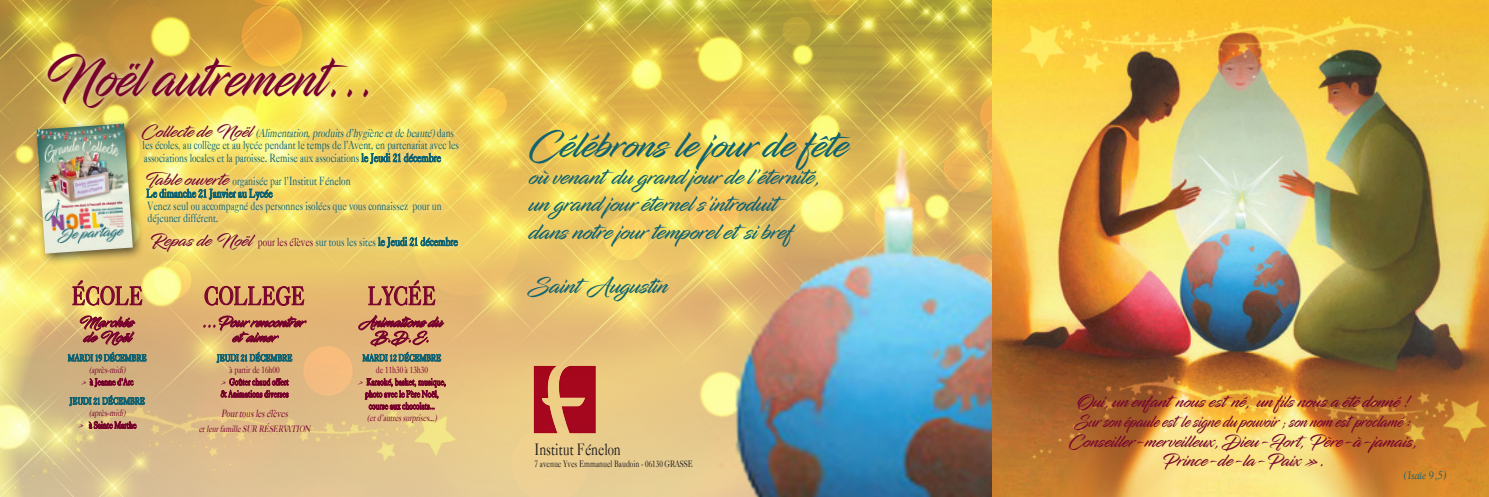
<style>
.page{position:relative;width:1489px;height:497px;background:#fff}
.page>*{position:absolute;margin:0;border:0;box-sizing:border-box;transform-origin:0 0}
.t1{font:57.5px "Infinite Stroke";color:#78042e;scale:.85 1}
.t2{font:37.5px "Infinite Stroke";color:#106270}
.t3{font:27.5px "Casque Condensed";color:#78042e}
.t4{font:22.5px "Infinite Stroke";color:#106270}
.t5{font:17.5px/19.4px "Infinite Stroke";color:#78042e;text-align:center;scale:.86 1}
.t6{font:17.5px "Infinite Stroke";color:#78042e}
.t7{font:17.5px "Casque Condensed";color:#231f20}
.t8{font:12.5px/12.5px "Casque Condensed";color:#106270}
.t9{font:italic 11.25px "Casque Condensed";color:#78042e}
.t10{font:italic 10.75px "Goudy";color:#106270}
.t11{font:italic 10px "Casque Condensed";color:#78042e}
.t12{font:10px "Casque Condensed";color:#231f20}
.t13{font:10px "Casque Condensed";color:#78042e}
.s1{font-family:"Infinite Stroke";font-size:17.5px;color:#78042e}
.s2{font-style:italic}
.s3{color:#78042e}
</style>
<div class="page">
<img style="left:0;top:0;width:1488px;height:496px">
<img style="left:671px;top:132px;width:337px;height:364px">
<img style="left:531px;top:361px;width:68px;height:76px">
<img style="left:1008px;top:302px;width:480px;height:194px">
<img style="left:0;top:316px;width:476px;height:180px">
<img style="left:1000px;top:0;width:488px;height:190px">
<img style="left:1145px;top:103px;width:188px;height:188px">
<div style="left:40px;top:46px;width:426px;height:212px;background:#fff;opacity:.75"></div>
<svg style="left:361px;top:153px;width:80px;height:11px"></svg>
<svg style="left:146px;top:188px;width:127px;height:12px;background:#95a671"></svg>
<svg style="left:378px;top:236px;width:80px;height:11px"></svg>
<div style="left:31px;top:118px;width:114px;height:147px;background:#231f20;opacity:.75"></div>
<img style="left:37px;top:123px;width:96px;height:130px">
<svg style="left:73px;top:280px;width:69px;height:25px;background:#cb935f"></svg>
<svg style="left:68px;top:315px;width:78px;height:46px;background:#ae8769"></svg>
<svg style="left:90px;top:376px;width:43px;height:10px"></svg>
<svg style="left:69px;top:394px;width:76px;height:11px"></svg>
<svg style="left:89px;top:420px;width:48px;height:8px"></svg>
<svg style="left:205px;top:286px;width:99px;height:19px;background:#c2805a"></svg>
<svg style="left:203px;top:315px;width:103px;height:47px;background:#be946c"></svg>
<svg style="left:221px;top:377px;width:68px;height:20px"></svg>
<svg style="left:368px;top:280px;width:67px;height:25px;background:#c8895d"></svg>
<svg style="left:358px;top:315px;width:86px;height:46px;background:#b68666"></svg>
<svg style="left:365px;top:377px;width:80px;height:32px;background:#ba7661"></svg>
<p class="t1" style="left:45px;top:42px;width:393px">Noël autrement...</p>
<p class="t8" style="left:142px;top:126px;width:318px"><span class="s1">Collecte de Noël</span> <span class="s2">(Alimentation,produitsd’hygièneetdebeauté)</span>d a n s les écoles, au collège et au lycée pendant le temps de l’Avent, en partenariat avec les associations locales et la paroisse. Remise aux associations le Jeudi 21 décembre</p>
<p class="t8" style="left:145px;top:174px;width:298px"><span class="s1">Table ouverte</span> organisée par l’Institut Fénelon<br>Le dimanche 21 Janvier au Lycée<br>Venez seul ou accompagné des personnes isolées que vous connaissez pour un déjeuner différent.</p>
<p class="t8" style="left:150px;top:235px;width:309px"><span class="s1">Repas de Noël</span> <span class="s3">pour les élèves</span> sur tous les sites le Jeudi 21 décembre</p>
<p class="t3" style="left:72px;top:280px;width:73px">ÉCOLE</p>
<p class="t3" style="left:368px;top:280px;width:70px">LYCÉE</p>
<p class="t3" style="left:204px;top:280px;width:102px">COLLEGE</p>
<p class="t11" style="left:89px;top:364px;width:40px">(après-midi)</p>
<p class="t11" style="left:89px;top:407px;width:40px">(après-midi)</p>
<p class="t13" style="left:230px;top:364px;width:51px">à partir de 16h00</p>
<p class="t9" style="left:221px;top:406px;width:70px">Pourtouslesélèves</p>
<p class="t11" style="left:199px;top:422px;width:115px">etleurfamilleSUR RÉSERVATION</p>
<p class="t13" style="left:376px;top:364px;width:53px">de 11h30 à 13h30</p>
<p class="t11" style="left:367px;top:412px;width:73px">(etd’autressurprises...)</p>
<p class="t2" style="left:531px;top:122px;width:321px">Célébrons le jour de fête</p>
<p class="t4" style="left:531px;top:163px;width:293px">où venant du grand jour de l’éternité,</p>
<p class="t4" style="left:531px;top:190px;width:249px">un grand jour éternel s’introduit</p>
<p class="t4" style="left:531px;top:217px;width:264px">dans notre jour temporel et si bref</p>
<p class="t4" style="left:531px;top:271px;width:140px">Saint Augustin</p>
<p class="t7" style="left:534px;top:438px;width:88px">Institut Fénelon</p>
<p class="t12" style="left:534px;top:457px;width:160px">7 avenue Yves Emmanuel Baudoin - 06130 GRASSE</p>
<p class="t6" style="left:1076px;top:390px;width:336px">Oui, un enfant nous est né, un fils nous a été donné !</p>
<p class="t5" style="left:1069px;top:413px;width:407px">Sur son épaule est le signe du pouvoir ; son nom est proclamé :<br>Conseiller-merveilleux, Dieu-Fort, Père-à-jamais,<br>Prince-de-la-Paix ».</p>
<p class="t10" style="left:1403px;top:468px;width:45px">(Isaïe 9,5)</p>
</div>
